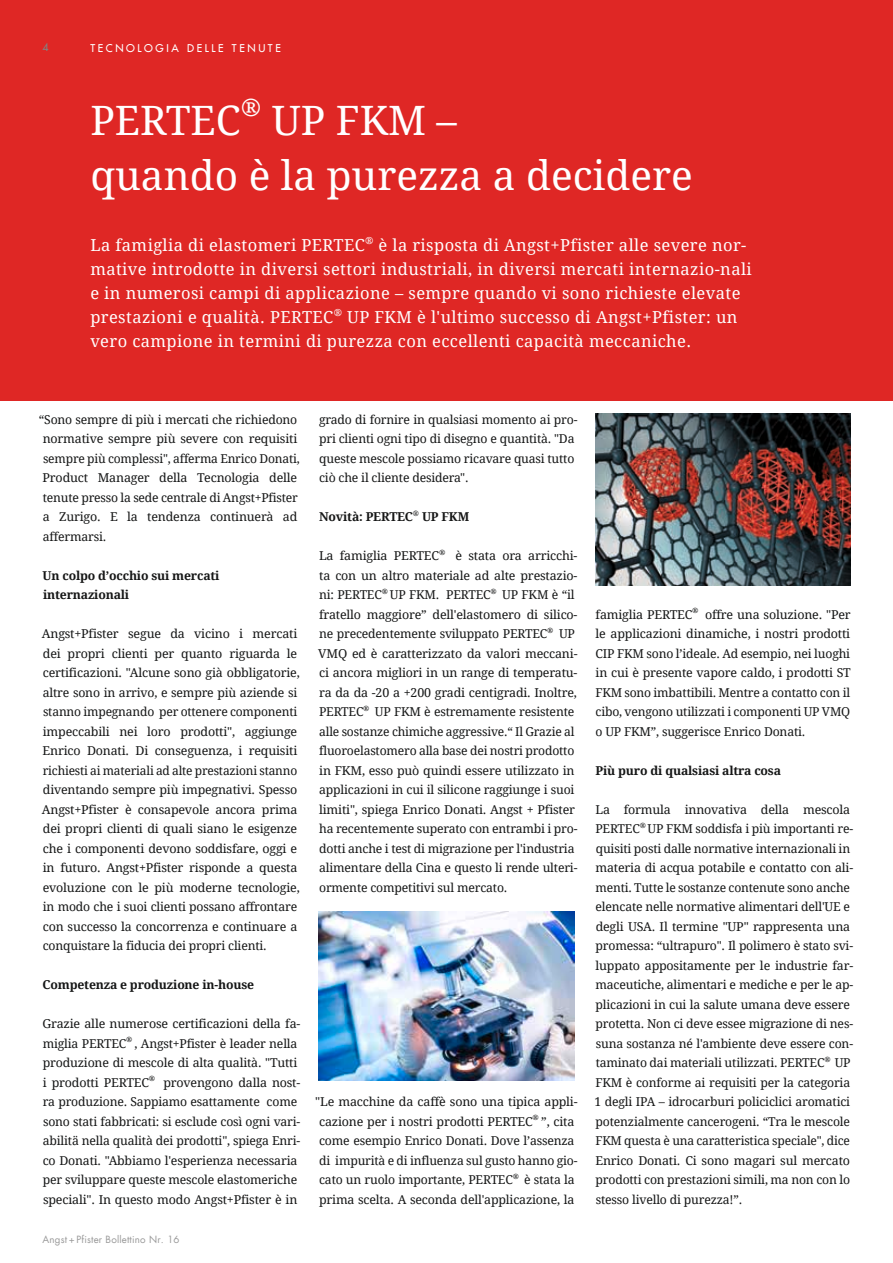
<style>
.page{position:relative;width:893px;height:1263px;background:#fff}
.page>*{position:absolute;margin:0;border:0;box-sizing:border-box;transform-origin:0 0}
.t1{font:40.5px/55.5px "Droid Serif";color:#fff}
.t2{font:16.5px/24px "Droid Serif";letter-spacing:.025em;color:#fff}
.t3{font:12.15px/19.5px "Droid Serif";letter-spacing:-.015em;color:#151616}
.t4{font:700 12.15px/19.5px "Droid Serif";letter-spacing:-.015em;color:#151616}
.t5{font:10.5px "Futura LT";letter-spacing:.25em;color:#fff}
.t6{font:10.5px "Futura LT";color:#818281}
.t7{font:9.9px "Droid Serif";color:#fff}
.t8{font:9.75px "Futura LT";letter-spacing:.02em;color:#999}
.t9{font:7.35px "Droid Serif";color:#151616}
</style>
<div class="page">
<div style="left:0;top:0;width:893px;height:401px;background:#df2725"></div>
<hr style="left:892px;top:401px;width:1px;height:394px;background:#df2725">
<img style="left:319px;top:912px;width:255px;height:168px">
<img style="left:595px;top:414px;width:255px;height:171px">
<p class="t6" style="left:43px;top:40px;width:8px">4</p>
<p class="t5" style="left:90px;top:41px;width:192px">TECNOLOGIA DELLE TENUTE</p>
<h1 class="t1" style="left:90px;top:93px;width:604px">PERTEC<sup>®</sup> UP FKM –<br>quando è la purezza a decidere</h1>
<h2 class="t2" style="left:90px;top:233px;width:276px">La famiglia di elastomeri PERTEC</h2>
<p class="t7" style="left:365px;top:234px;width:10px">®</p>
<p class="t2" style="left:90px;top:233px;width:663px;text-indent:288px">è la risposta di Angst+Pfister alle severe nor&shy;mative introdotte in diversi settori industriali, in diversi mercati internazio-nali e in numerosi campi di applicazione – sempre quando vi sono richieste elevate prestazioni e qualità. PERTEC</p>
<p class="t7" style="left:334px;top:306px;width:10px">®</p>
<h2 class="t2" style="left:90px;top:305px;width:649px;text-indent:257px">UP FKM è l'ultimo successo di Angst+Pfister: un vero campione in termini di purezza con eccellenti capacità meccaniche.</h2>
<p class="t3" style="left:43px;top:410px;width:259px;text-indent:-4px">“Sono sempre di più i mercati che richiedono normative sempre più severe con requisiti sempre più complessi", afferma Enrico Donati, Product Manager della Tecnologia delle tenute presso la sede centrale di Angst+Pfister a Zurigo. E la tendenza continuerà ad affermarsi.</p>
<p class="t4" style="left:43px;top:566px;width:179px">Un colpo d’occhio sui mercati internazionali</p>
<p class="t3" style="left:42px;top:624px;width:259px">Angst+Pfister segue da vicino i mercati dei propri clienti per quanto riguarda le certificazioni. "Alcune sono già obbligatorie, altre sono in arrivo, e sempre più aziende si stanno impegnando per ottenere componenti impeccabili nei loro prodotti", aggiunge Enrico Donati. Di conseguenza, i requisiti richiesti ai materiali ad alte prestazioni stanno diventando sempre più impegnativi. Spesso Angst+Pfister è consapevole ancora prima dei propri clienti di quali siano le esigenze che i componenti devono soddisfare, oggi e in futuro. Angst+Pfister risponde a questa evoluzione con le più moderne tecnologie, in modo che i suoi clienti possano affrontare con successo la concorrenza e continuare a conquistare la fiducia dei propri clienti.</p>
<p class="t4" style="left:43px;top:975px;width:213px">Competenza e produzione in-house</p>
<p class="t3" style="left:43px;top:1014px;width:259px">Grazie alle numerose certificazioni della fa&shy;miglia PERTEC</p>
<p class="t9" style="left:126px;top:1035px;width:8px">®</p>
<p class="t3" style="left:43px;top:1034px;width:259px;text-indent:92px">, Angst+Pfister è leader nella produzione di mescole di alta qualità. "Tutti i prodotti PERTEC<sup>®</sup> provengono dalla nost&shy;ra produzione. Sappiamo esattamente come sono stati fabbricati: si esclude così ogni vari&shy;abilitä nella qualità dei prodotti", spiega Enri&shy;co Donati. "Abbiamo l'esperienza necessaria per sviluppare queste mescole elastomeriche speciali". In questo modo Angst+Pfister è in</p>
<p class="t8" style="left:43px;top:1233px;width:139px">Angst + Pfister Bollettino Nr. 16</p>
<p class="t3" style="left:319px;top:410px;width:260px">grado di fornire in qualsiasi momento ai pro&shy;pri clienti ogni tipo di disegno e quantità. "Da queste mescole possiamo ricavare quasi tutto ciò che il cliente desidera".</p>
<p class="t4" style="left:319px;top:507px;width:152px">Novità: PERTEC<sup>®</sup> UP FKM</p>
<p class="t3" style="left:319px;top:546px;width:122px">La famiglia PERTEC</p>
<p class="t9" style="left:439px;top:548px;width:8px">®</p>
<p class="t3" style="left:319px;top:546px;width:260px;text-align:justify;text-indent:136px">è stata ora arricchi&shy;ta con un altro materiale ad alte prestazio&shy;ni: PERTEC</p>
<p class="t9" style="left:382px;top:587px;width:8px">®</p>
<p class="t3" style="left:390px;top:585px;width:102px">UP FKM. PERTEC</p>
<p class="t9" style="left:491px;top:587px;width:8px">®</p>
<p class="t3" style="left:319px;top:585px;width:260px;text-indent:183px">UP FKM è “il fratello maggiore” dell'elastomero di silico&shy;ne precedentemente sviluppato PERTEC</p>
<p class="t9" style="left:547px;top:626px;width:8px">®</p>
<p class="t3" style="left:318px;top:624px;width:261px;text-indent:241px">UP<br>VMQ ed è caratterizzato da valori meccani&shy;ci ancora migliori in un range di temperatu&shy;ra da da -20 a +200 gradi centigradi. Inoltre,<br>PERTEC</p>
<p class="t9" style="left:363px;top:704px;width:8px">®</p>
<p class="t3" style="left:319px;top:702px;width:260px;text-indent:56px">UP FKM è estremamente resistente alle sostanze chimiche aggressive.“ Il Grazie al fluoroelastomero alla base dei nostri prodotto in FKM, esso può quindi essere utilizzato in applicazioni in cui il silicone raggiunge i suoi limiti", spiega Enrico Donati. Angst + Pfister ha recentemente superato con entrambi i pro&shy;dotti anche i test di migrazione per l'industria alimentare della Cina e questo li rende ulteri&shy;ormente competitivi sul mercato.</p>
<p class="t3" style="left:315px;top:1092px;width:264px;text-align:center">"Le macchine da caffè sono una tipica appli&shy;cazione per i nostri prodotti PERTEC<sup>®</sup> ”, cita come esempio Enrico Donati. Dove l’assenza di impurità e di influenza sul gusto hanno gio&shy;cato un ruolo importante, PERTEC<sup>®</sup> è stata la prima scelta. A seconda dell'applicazione, la</p>
<p class="t3" style="left:596px;top:605px;width:98px">famiglia PERTEC</p>
<p class="t9" style="left:692px;top:606px;width:8px">®</p>
<p class="t3" style="left:595px;top:605px;width:257px;text-align:justify;text-indent:110px">offre una soluzione. "Per le applicazioni dinamiche, i nostri prodotti CIP FKM sono l’ideale. Ad esempio, nei luoghi in cui è presente vapore caldo, i prodotti ST FKM sono imbattibili. Mentre a contatto con il cibo, vengono utilizzati i componenti UP VMQ o UP FKM”, suggerisce Enrico Donati.</p>
<p class="t4" style="left:596px;top:761px;width:187px">Più puro di qualsiasi altra cosa</p>
<p class="t3" style="left:595px;top:800px;width:256px">La formula innovativa della mescola<br>PERTEC</p>
<p class="t9" style="left:640px;top:821px;width:8px">®</p>
<p class="t3" style="left:595px;top:819px;width:259px;text-indent:52px">UP FKM soddisfa i più importanti re&shy;quisiti posti dalle normative internazionali in materia di acqua potabile e contatto con ali&shy;menti. Tutte le sostanze contenute sono anche elencate nelle normative alimentari dell'UE e degli USA. Il termine "UP" rappresenta una promessa: “ultrapuro". Il polimero è stato svi&shy;luppato appositamente per le industrie far&shy;maceutiche, alimentari e mediche e per le ap&shy;plicazioni in cui la salute umana deve essere protetta. Non ci deve essee migrazione di nes&shy;suna sostanza né l'ambiente deve essere con&shy;taminato dai materiali utilizzati. PERTEC</p>
<p class="t9" style="left:824px;top:1055px;width:8px">®</p>
<p class="t3" style="left:595px;top:1053px;width:258px;text-align:justify;text-indent:240px">UP FKM è conforme ai requisiti per la categoria 1 degli IPA – idrocarburi policiclici aromatici potenzialmente cancerogeni. “Tra le mescole FKM questa è una caratteristica speciale", dice Enrico Donati. Ci sono magari sul mercato prodotti con prestazioni simili, ma non con lo stesso livello di purezza!”.</p>
</div>
